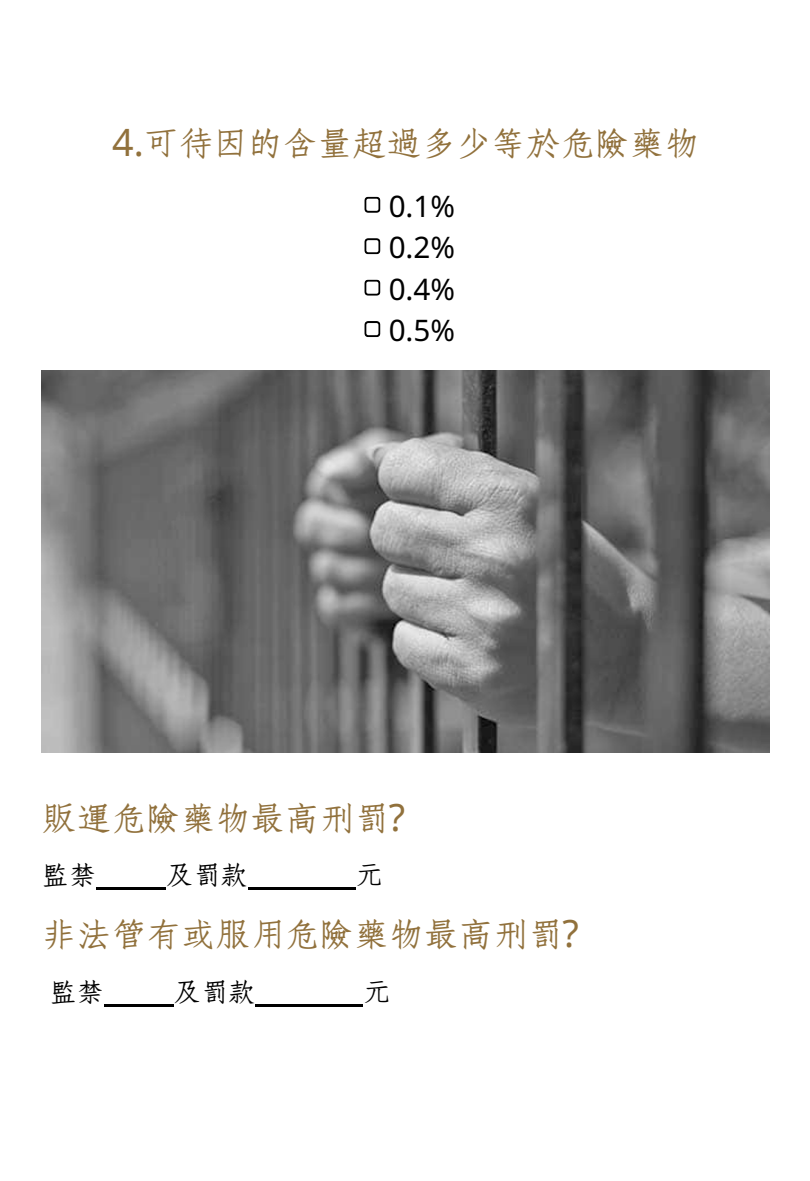
<style>
.page{position:relative;width:810px;height:1181px;background:#fff}
.page>*{position:absolute;margin:0;border:0;box-sizing:border-box;transform-origin:0 0}
.t1{font:37.65px "cw Te X Fang Song";color:#91713c}
.t2{font:29.7px "Noto Sans";color:#000}
.t3{font:29.7px "cw Te X Fang Song";color:#000}
.s1{font-family:"Noto Sans"}
</style>
<div class="page">
<hr style="left:97px;top:887px;width:69px;height:2px;background:#000">
<hr style="left:248px;top:887px;width:108px;height:2px;background:#000">
<hr style="left:104px;top:1004px;width:70px;height:2px;background:#000">
<hr style="left:255px;top:1004px;width:108px;height:2px;background:#000">
<svg style="left:364px;top:197px;width:16px;height:16px"></svg>
<svg style="left:364px;top:238px;width:16px;height:16px"></svg>
<svg style="left:364px;top:279px;width:16px;height:17px"></svg>
<svg style="left:364px;top:321px;width:16px;height:16px"></svg>
<img style="left:42px;top:370px;width:728px;height:382px">
<h2 class="t1" style="left:112px;top:126px;width:588px"><span class="s1">4.</span>可待因的含量超過多少等於危險藥物</h2>
<p class="t2" style="left:389px;top:185px;width:68px">0.1%</p>
<p class="t2" style="left:389px;top:226px;width:68px">0.2%</p>
<p class="t2" style="left:389px;top:268px;width:68px">0.4%</p>
<p class="t2" style="left:389px;top:309px;width:68px">0.5%</p>
<p class="t1" style="left:42px;top:800px;width:365px">販運危險藥物最高刑罰<span class="s1">?</span></p>
<h3 class="t3" style="left:42px;top:861px;width:56px">監禁</h3>
<h3 class="t3" style="left:166px;top:861px;width:83px">及罰款</h3>
<h3 class="t3" style="left:356px;top:861px;width:29px">元</h3>
<h2 class="t1" style="left:42px;top:916px;width:538px">非法管有或服用危險藥物最高刑罰<span class="s1">?</span></h2>
<h3 class="t3" style="left:50px;top:978px;width:56px">監禁</h3>
<h3 class="t3" style="left:174px;top:978px;width:83px">及罰款</h3>
<h3 class="t3" style="left:363px;top:978px;width:29px">元</h3>
</div>
